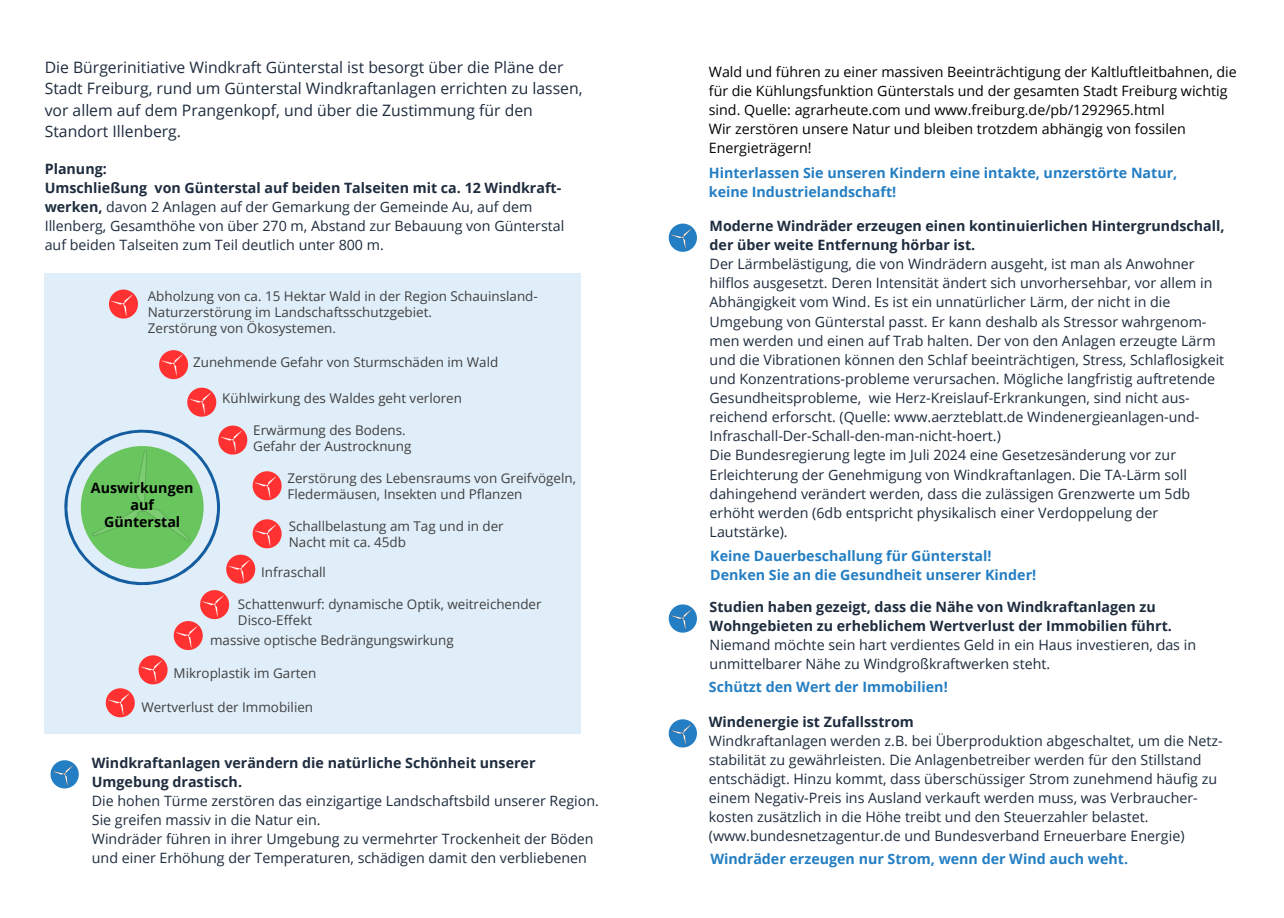
<style>
.page{position:relative;width:1284px;height:918px;background:#fff}
.page>*{position:absolute;margin:0;border:0;box-sizing:border-box;transform-origin:0 0}
.t1{font:15.75px/21.3px "Open Sans";color:#1e2c3e}
.t2{font:14.25px/19.2px "Open Sans";color:#1e2c3e}
.t3{font:14.25px/19.2px "Open Sans";color:#000}
.t4{font:700 14.25px/19.2px "Open Sans";color:#247ec3}
.t5{font:700 14.25px/19.2px "Open Sans";color:#1e2c3e}
.t6{font:700 14.25px/16.8px "Open Sans";color:#000;text-align:center}
.t7{font:13.35px/15.6px "Open Sans";color:#404040}
.s1{font-weight:700}
.s2{font-weight:400}
</style>
<div class="page">
<svg style="left:50px;top:760px;width:29px;height:29px"></svg>
<svg style="left:668px;top:223px;width:29px;height:29px"></svg>
<svg style="left:668px;top:604px;width:29px;height:29px"></svg>
<svg style="left:668px;top:719px;width:29px;height:29px"></svg>
<div style="left:45px;top:274px;width:536px;height:460px;background:#dfeef9"></div>
<svg style="left:64px;top:350px;width:218px;height:368px"></svg>
<svg style="left:109px;top:289px;width:29px;height:30px"></svg>
<p class="t1" style="left:45px;top:56px;width:539px">Die Bürgerinitiative Windkraft Günterstal ist besorgt über die Pläne der Stadt Freiburg, rund um Günterstal Windkraftanlagen errichten zu lassen, vor allem auf dem Prangenkopf, und über die Zustimmung für den Standort Illenberg.</p>
<p class="t2" style="left:45px;top:159px;width:521px"><span class="s1">Planung:<br>Umschließung von Günterstal auf beiden Talseiten mit ca. 12 Windkraft&shy;werken,</span> davon 2 Anlagen auf der Gemarkung der Gemeinde Au, auf dem Illenberg, Gesamthöhe von über 270 m, Abstand zur Bebauung von Günterstal auf beiden Talseiten zum Teil deutlich unter 800 m.</p>
<p class="t7" style="left:148px;top:288px;width:391px">Abholzung von ca. 15 Hektar Wald in der Region Schauinsland-<br>Naturzerstörung im Landschaftsschutzgebiet.</p>
<p class="t7" style="left:148px;top:320px;width:190px">Zerstörung von Ökosystemen.</p>
<p class="t7" style="left:193px;top:354px;width:307px">Zunehmende Gefahr von Sturmschäden im Wald</p>
<p class="t7" style="left:222px;top:390px;width:241px">Kühlwirkung des Waldes geht verloren</p>
<p class="t7" style="left:253px;top:422px;width:154px">Erwärmung des Bodens.</p>
<p class="t7" style="left:253px;top:438px;width:160px">Gefahr der Austrocknung</p>
<h2 class="t7" style="left:287px;top:470px;width:290px">Zerstörung des Lebensraums von Greifvögeln,<br>Fledermäusen, Insekten und Pflanzen</h2>
<p class="t6" style="left:91px;top:479px;width:104px">Auswirkungen auf<br>Günterstal</p>
<p class="t7" style="left:289px;top:518px;width:216px">Schallbelastung am Tag und in der<br>Nacht mit ca. 45db</p>
<p class="t7" style="left:261px;top:564px;width:66px">Infraschall</p>
<p class="t7" style="left:238px;top:596px;width:305px">Schattenwurf: dynamische Optik, weitreichender<br>Disco-Effekt</p>
<p class="t7" style="left:210px;top:632px;width:245px">massive optische Bedrängungswirkung</p>
<p class="t7" style="left:174px;top:665px;width:144px">Mikroplastik im Garten</p>
<p class="t7" style="left:141px;top:699px;width:173px">Wertverlust der Immobilien</p>
<h1 class="t2" style="left:92px;top:752px;width:508px"><span class="s1">Windkraftanlagen verändern die natürliche Schönheit unserer Umgebung drastisch.<br></span>Die hohen Türme zerstören das einzigartige Landschaftsbild unserer Region.<br>Sie greifen massiv in die Natur ein.<br>Windräder führen in ihrer Umgebung zu vermehrter Trockenheit der Böden und einer Erhöhung der Temperaturen, schädigen damit den verbliebenen</h1>
<p class="t3" style="left:709px;top:61px;width:529px">Wald und führen zu einer massiven Beeinträchtigung der Kaltluftleitbahnen, die für die Kühlungsfunktion Günterstals und der gesamten Stadt Freiburg wichtig sind. Quelle: agrarheute.com und www.freiburg.de/pb/1292965.html<br>Wir zerstören unsere Natur und bleiben trotzdem abhängig von fossilen Energieträgern!</p>
<p class="t4" style="left:709px;top:163px;width:470px">Hinterlassen Sie unseren Kindern eine intakte, unzerstörte Natur, keine Industrielandschaft!</p>
<p class="t2" style="left:709px;top:216px;width:516px"><span class="s1">Moderne Windräder erzeugen einen kontinuierlichen Hintergrundschall, der über weite Entfernung hörbar ist.<br></span>Der Lärmbelästigung, die von Windrädern ausgeht, ist man als Anwohner hilflos ausgesetzt. Deren Intensität ändert sich unvorhersehbar, vor allem in Abhängigkeit vom Wind. Es ist ein unnatürlicher Lärm, der nicht in die Umgebung von Günterstal passt. Er kann deshalb als Stressor wahrgenom&shy;men werden und einen auf Trab halten. Der von den Anlagen erzeugte Lärm und die Vibrationen können den Schlaf beeinträchtigen, Stress, Schlaflosigkeit und Konzentrations-probleme verursachen. Mögliche langfristig auftretende Gesundheitsprobleme, wie Herz-Kreislauf-Erkrankungen, sind nicht aus&shy;reichend erforscht. (Quelle: www.aerzteblatt.de Windenergieanlagen-und-Infraschall-Der-Schall-den-man-nicht-hoert.)<br>Die Bundesregierung legte im Juli 2024 eine Gesetzesänderung vor zur Erleichterung der Genehmigung von Windkraftanlagen. Die TA-Lärm soll dahingehend verändert werden, dass die zulässigen Grenzwerte um 5db erhöht werden (6db entspricht physikalisch einer Verdoppelung der Lautstärke).</p>
<p class="t4" style="left:710px;top:546px;width:327px">Keine Dauerbeschallung für Günterstal!<br>Denken Sie an die Gesundheit unserer Kinder!</p>
<h2 class="t5" style="left:709px;top:597px;width:488px">Studien haben gezeigt, dass die Nähe von Windkraftanlagen zu Wohngebieten zu erheblichem Wertverlust der Immobilien führt.<br><span class="s2">Niemand möchte sein hart verdientes Geld in ein Haus investieren, das in unmittelbarer Nähe zu Windgroßkraftwerken steht.</span></h2>
<p class="t4" style="left:709px;top:677px;width:240px">Schützt den Wert der Immobilien!</p>
<p class="t2" style="left:709px;top:712px;width:515px"><span class="s1">Windenergie ist Zufallsstrom<br></span>Windkraftanlagen werden z.B. bei Überproduktion abgeschaltet, um die Netz&shy;stabilität zu gewährleisten. Die Anlagenbetreiber werden für den Stillstand entschädigt. Hinzu kommt, dass überschüssiger Strom zunehmend häufig zu einem Negativ-Preis ins Ausland verkauft werden muss, was Verbraucher&shy;kosten zusätzlich in die Höhe treibt und den Steuerzahler belastet. (www.bundesnetzagentur.de und Bundesverband Erneuerbare Energie)</p>
<p class="t4" style="left:710px;top:849px;width:419px">Windräder erzeugen nur Strom, wenn der Wind auch weht.</p>
</div>
